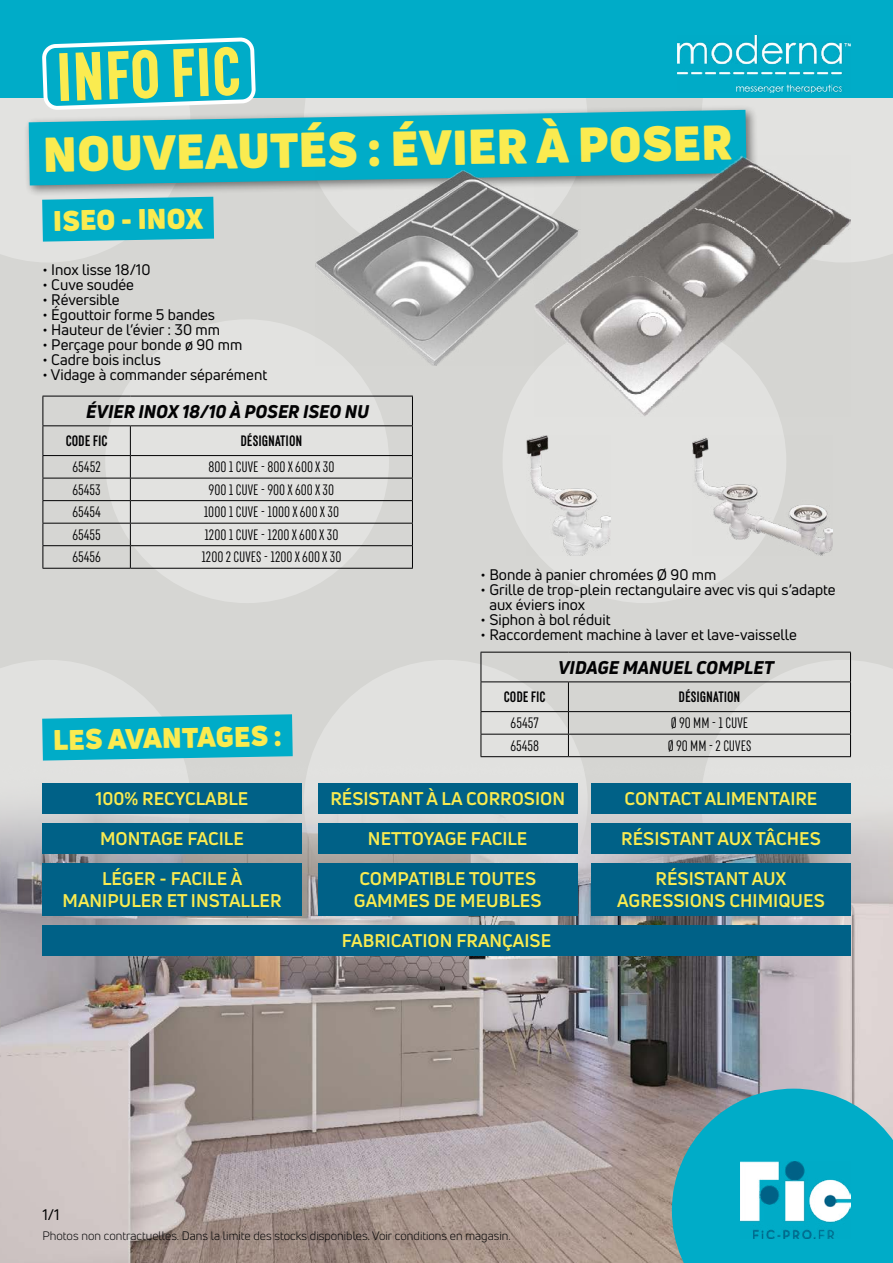
<style>
.page{position:relative;width:893px;height:1263px;background:#d6d6d3}
.page>*{position:absolute;margin:0;border:0;box-sizing:border-box;transform-origin:0 0}
.t1{font:900 69.15px "RF Rufo";color:#faeb50}
.t2{font:900 48px "Uni Neue";color:#faeb50}
.t3{font:900 27.75px "Uni Neue";color:#faeb50}
.t4{font:700 18px/21.6px "Uni Neue";color:#faeb50;text-align:center}
.t5{font:italic 800 18px "Uni Neue";color:#020203}
.t6{font:15px/15px "Uni Neue";color:#020203}
.t7{font:15px "RF Rufo";color:#020203}
.t8{font:700 15px "RF Rufo";color:#020203}
.t9{font:15px "Uni Neue";color:#000}
.t10{font:12px "Uni Neue";color:#020203}
</style>
<div class="page">
<svg style="left:0;top:98px;width:121px;height:164px;fill:#e2e2e0"></svg>
<div style="left:305px;top:98px;width:281px;height:7px;background:#e2e2e0"></div>
<div style="left:703px;top:98px;width:190px;height:164px;background:#e2e2e0"></div>
<div style="left:105px;top:319px;width:284px;height:284px;background:#e2e2e0;border-radius:50%"></div>
<div style="left:503px;top:319px;width:283px;height:284px;background:#e2e2e0;border-radius:50%"></div>
<img style="left:0;top:660px;width:893px;height:603px">
<svg style="left:672px;top:1089px;width:221px;height:174px;background:#1ca9c1"></svg>
<img style="left:741px;top:1162px;width:110px;height:76px">
<div style="left:0;top:0;width:893px;height:98px;background:#00acc8"></div>
<svg style="left:40px;top:39px;width:216px;height:66px"></svg>
<div style="left:23px;top:105px;width:735px;height:93px;background:#000;opacity:.5"></div>
<svg style="left:29px;top:110px;width:717px;height:75px;background:#17afc8"></svg>
<svg style="left:42px;top:197px;width:172px;height:45px;background:#10afc9"></svg>
<svg style="left:42px;top:714px;width:251px;height:46px;background:#14b0c9"></svg>
<div style="left:42px;top:783px;width:260px;height:31px;background:#006187"></div>
<div style="left:42px;top:823px;width:260px;height:31px;background:#006187"></div>
<div style="left:42px;top:925px;width:809px;height:30px;background:#006187"></div>
<div style="left:42px;top:863px;width:260px;height:52px;background:#006187"></div>
<div style="left:318px;top:783px;width:260px;height:31px;background:#006187"></div>
<div style="left:318px;top:823px;width:260px;height:31px;background:#006187"></div>
<div style="left:318px;top:863px;width:260px;height:52px;background:#006187"></div>
<div style="left:591px;top:783px;width:260px;height:31px;background:#006187"></div>
<div style="left:591px;top:823px;width:260px;height:31px;background:#006187"></div>
<div style="left:591px;top:863px;width:260px;height:52px;background:#006187"></div>
<hr style="left:43px;top:396px;width:87px;height:1px;background:#020203">
<hr style="left:130px;top:396px;width:283px;height:1px;background:#020203">
<hr style="left:43px;top:425px;width:87px;height:1px;background:#020203">
<hr style="left:130px;top:425px;width:283px;height:1px;background:#020203">
<hr style="left:43px;top:455px;width:87px;height:1px;background:#020203">
<hr style="left:130px;top:455px;width:283px;height:1px;background:#020203">
<hr style="left:43px;top:478px;width:87px;height:1px;background:#020203">
<hr style="left:130px;top:478px;width:283px;height:1px;background:#020203">
<hr style="left:43px;top:500px;width:87px;height:1px;background:#020203">
<hr style="left:130px;top:500px;width:283px;height:1px;background:#020203">
<hr style="left:43px;top:523px;width:87px;height:1px;background:#020203">
<hr style="left:130px;top:523px;width:283px;height:1px;background:#020203">
<hr style="left:43px;top:545px;width:87px;height:1px;background:#020203">
<svg style="left:43px;top:396px;width:1px;height:172px"></svg>
<hr style="left:130px;top:545px;width:283px;height:1px;background:#020203">
<svg style="left:130px;top:426px;width:1px;height:142px"></svg>
<svg style="left:412px;top:396px;width:1px;height:172px"></svg>
<hr style="left:43px;top:568px;width:87px;height:1px;background:#020203">
<hr style="left:130px;top:568px;width:283px;height:1px;background:#020203">
<hr style="left:481px;top:652px;width:87px;height:1px;background:#020203">
<hr style="left:568px;top:652px;width:283px;height:1px;background:#020203">
<hr style="left:481px;top:681px;width:87px;height:1px;background:#020203">
<hr style="left:568px;top:681px;width:283px;height:1px;background:#020203">
<hr style="left:481px;top:711px;width:87px;height:1px;background:#020203">
<hr style="left:568px;top:711px;width:283px;height:1px;background:#020203">
<hr style="left:481px;top:734px;width:87px;height:1px;background:#020203">
<svg style="left:481px;top:652px;width:1px;height:104px"></svg>
<hr style="left:568px;top:734px;width:283px;height:1px;background:#020203">
<svg style="left:568px;top:682px;width:1px;height:74px"></svg>
<svg style="left:850px;top:652px;width:1px;height:104px"></svg>
<hr style="left:481px;top:756px;width:87px;height:1px;background:#020203">
<hr style="left:568px;top:756px;width:283px;height:1px;background:#020203">
<img style="left:677px;top:36px;width:173px;height:56px">
<img style="left:315px;top:170px;width:220px;height:196px">
<img style="left:535px;top:155px;width:315px;height:261px">
<img style="left:527px;top:436px;width:84px;height:119px">
<img style="left:692px;top:437px;width:141px;height:118px">
<h1 class="t1" style="left:55px;top:36px;width:186px;rotate:-2deg">INFO FIC</h1>
<h2 class="t2" style="left:42px;top:121px;width:691px;rotate:-1deg">NOUVEAUTÉS : ÉVIER À POSER</h2>
<h3 class="t3" style="left:53px;top:201px;width:152px;rotate:-1deg">ISEO - INOX</h3>
<p class="t6" style="left:43px;top:262px;width:109px">• Inox lisse 18/10</p>
<p class="t6" style="left:43px;top:277px;width:93px">• Cuve soudée</p>
<p class="t6" style="left:43px;top:292px;width:79px">• Réversible</p>
<p class="t6" style="left:43px;top:307px;width:174px">• Égouttoir forme 5 bandes</p>
<p class="t6" style="left:43px;top:322px;width:179px">• Hauteur de l’évier : 30 mm</p>
<p class="t6" style="left:43px;top:337px;width:201px">• Perçage pour bonde ø 90 mm</p>
<p class="t6" style="left:43px;top:352px;width:120px">• Cadre bois inclus</p>
<p class="t6" style="left:43px;top:367px;width:226px">• Vidage à commander séparément</p>
<p class="t5" style="left:86px;top:399px;width:284px">ÉVIER INOX 18/10 À POSER ISEO NU</p>
<p class="t8" style="left:66px;top:432px;width:43px">CODE FIC</p>
<p class="t8" style="left:240px;top:432px;width:63px">DÉSIGNATION</p>
<p class="t7" style="left:73px;top:459px;width:30px">65452</p>
<p class="t7" style="left:208px;top:459px;width:128px">800 1 CUVE - 800 X 600 X 30</p>
<p class="t7" style="left:72px;top:481px;width:30px">65453</p>
<p class="t7" style="left:209px;top:481px;width:127px">900 1 CUVE - 900 X 600 X 30</p>
<p class="t7" style="left:72px;top:504px;width:30px">65454</p>
<p class="t7" style="left:204px;top:504px;width:137px">1000 1 CUVE - 1000 X 600 X 30</p>
<p class="t7" style="left:72px;top:526px;width:30px">65455</p>
<p class="t7" style="left:204px;top:526px;width:136px">1200 1 CUVE - 1200 X 600 X 30</p>
<p class="t7" style="left:72px;top:549px;width:30px">65456</p>
<p class="t7" style="left:201px;top:549px;width:142px">1200 2 CUVES - 1200 X 600 X 30</p>
<h3 class="t3" style="left:53px;top:720px;width:230px;rotate:-1deg">LES AVANTAGES :</h3>
<p class="t6" style="left:481px;top:567px;width:237px">• Bonde à panier chromées Ø 90 mm</p>
<p class="t6" style="left:489px;top:582px;width:348px;text-indent:-9px">• Grille de trop-plein rectangulaire avec vis qui s’adapte aux éviers inox</p>
<p class="t6" style="left:481px;top:612px;width:131px">• Siphon à bol réduit</p>
<p class="t6" style="left:481px;top:627px;width:318px">• Raccordement machine à laver et lave-vaisselle</p>
<p class="t5" style="left:558px;top:655px;width:217px">VIDAGE MANUEL COMPLET</p>
<p class="t8" style="left:504px;top:688px;width:43px">CODE FIC</p>
<p class="t8" style="left:678px;top:688px;width:63px">DÉSIGNATION</p>
<p class="t7" style="left:511px;top:715px;width:30px">65457</p>
<p class="t7" style="left:671px;top:715px;width:79px">Ø 90 MM - 1 CUVE</p>
<p class="t7" style="left:510px;top:737px;width:30px">65458</p>
<p class="t7" style="left:668px;top:737px;width:85px">Ø 90 MM - 2 CUVES</p>
<p class="t4" style="left:96px;top:788px;width:154px">100% RECYCLABLE</p>
<p class="t4" style="left:100px;top:828px;width:145px">MONTAGE FACILE</p>
<p class="t4" style="left:63px;top:868px;width:220px">LÉGER - FACILE À<br>MANIPULER ET INSTALLER</p>
<p class="t4" style="left:330px;top:788px;width:236px">RÉSISTANT À LA CORROSION</p>
<p class="t4" style="left:368px;top:828px;width:161px">NETTOYAGE FACILE</p>
<p class="t4" style="left:354px;top:868px;width:189px">COMPATIBLE TOUTES<br>GAMMES DE MEUBLES</p>
<p class="t4" style="left:342px;top:929px;width:211px">FABRICATION FRANÇAISE</p>
<p class="t4" style="left:624px;top:788px;width:194px">CONTACT ALIMENTAIRE</p>
<p class="t4" style="left:621px;top:828px;width:201px">RÉSISTANT AUX TÂCHES</p>
<p class="t4" style="left:617px;top:868px;width:209px">RÉSISTANT AUX<br>AGRESSIONS CHIMIQUES</p>
<p class="t9" style="left:43px;top:1206px;width:19px">1/1</p>
<p class="t10" style="left:43px;top:1228px;width:470px">Photos non contractuelles. Dans la limite des stocks disponibles. Voir conditions en magasin.</p>
</div>
